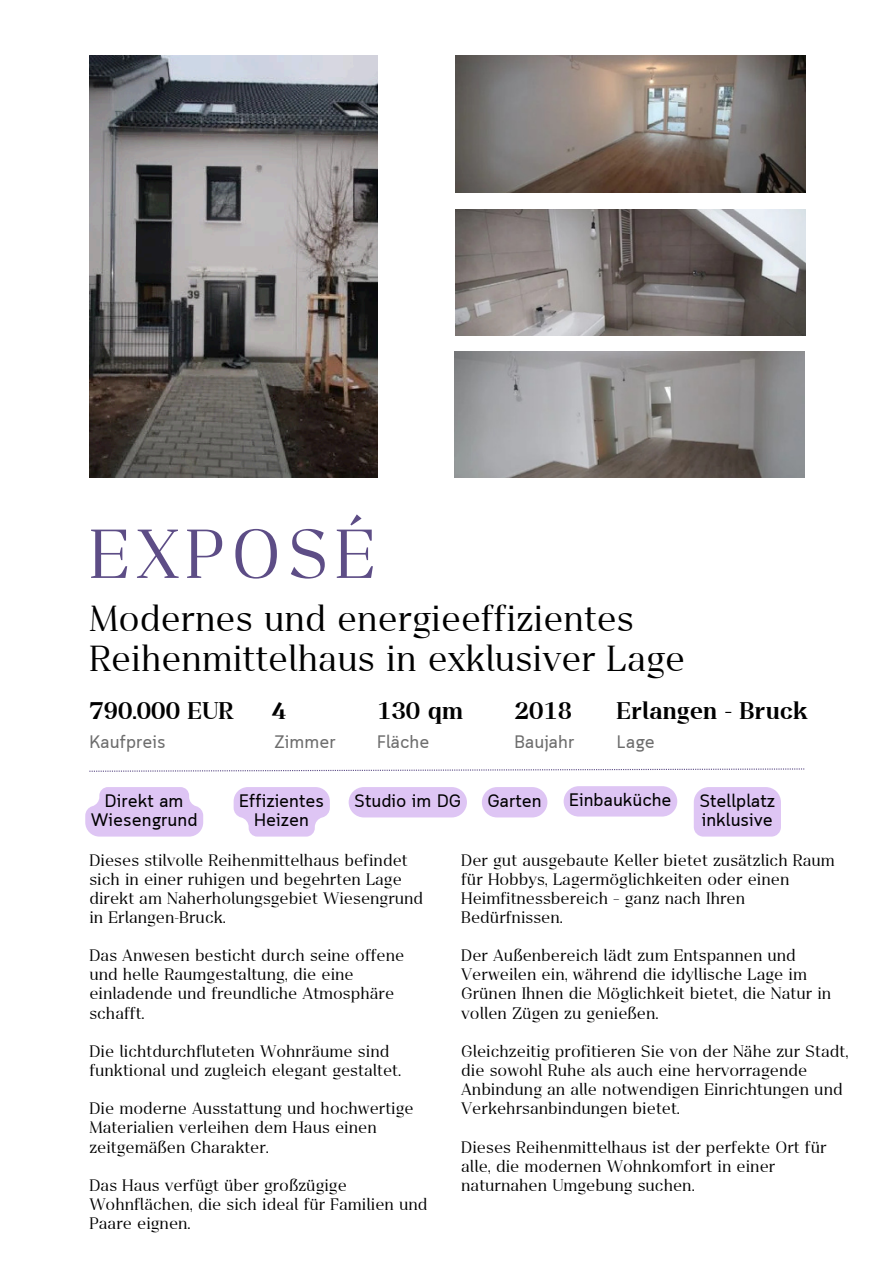
<style>
.page{position:relative;width:894px;height:1264px;background:#fff}
.page>*{position:absolute;margin:0;border:0;box-sizing:border-box;transform-origin:0 0}
.t1{font:69px "Cloud Lucent";letter-spacing:.09em;color:#5d4d86}
.t2{font:36px/39.3px "Cloud Lucent";color:#000}
.t3{font:700 24px "Cloud Lucent";color:#000}
.t4{font:18px/19.2px "Cloud";color:#000;text-align:center}
.t5{font:18px "Cloud";color:#6d6d6d}
.t6{font:16.5px/19.2px "Cloud Lucent";color:#000}
</style>
<div class="page">
<svg style="left:89px;top:768px;width:715px;height:3px"></svg>
<img style="left:89px;top:56px;width:288px;height:421px">
<img style="left:455px;top:210px;width:350px;height:126px">
<img style="left:455px;top:56px;width:350px;height:137px">
<img style="left:454px;top:351px;width:350px;height:126px">
<svg style="left:85px;top:787px;width:118px;height:49px;background:#e1cbf5"></svg>
<div style="left:481px;top:787px;width:66px;height:30px;background:#dec5f4;border-radius:15px"></div>
<svg style="left:563px;top:786px;width:114px;height:30px;background:#e0c8f4"></svg>
<svg style="left:233px;top:787px;width:97px;height:49px;background:#e2cdf5"></svg>
<div style="left:348px;top:787px;width:119px;height:30px;background:#dec5f4"></div>
<div style="left:693px;top:787px;width:87px;height:49px;background:#dec5f4"></div>
<h1 class="t1" style="left:89px;top:514px;width:288px">EXPOSÉ</h1>
<h2 class="t2" style="left:89px;top:602px;width:597px">Modernes und energieeffizientes<br>Reihenmittelhaus in exklusiver Lage</h2>
<h3 class="t3" style="left:89px;top:696px;width:146px">790.000 EUR</h3>
<p class="t5" style="left:89px;top:731px;width:78px">Kaufpreis</p>
<p class="t3" style="left:616px;top:696px;width:193px">Erlangen - Bruck</p>
<p class="t5" style="left:616px;top:731px;width:40px">Lage</p>
<p class="t3" style="left:272px;top:696px;width:16px">4</p>
<p class="t5" style="left:274px;top:731px;width:63px">Zimmer</p>
<h4 class="t3" style="left:377px;top:696px;width:87px">130 qm</h4>
<p class="t5" style="left:377px;top:731px;width:54px">Fläche</p>
<p class="t3" style="left:514px;top:697px;width:59px">2018</p>
<p class="t5" style="left:514px;top:731px;width:61px">Baujahr</p>
<h4 class="t4" style="left:91px;top:792px;width:108px">Direkt am<br>Wiesengrund</h4>
<p class="t4" style="left:239px;top:792px;width:86px">Effizientes</p>
<p class="t4" style="left:487px;top:792px;width:56px">Garten</p>
<h4 class="t4" style="left:569px;top:791px;width:104px">Einbauküche</h4>
<p class="t4" style="left:354px;top:792px;width:108px">Studio im DG</p>
<p class="t4" style="left:699px;top:792px;width:77px;text-align:left">Stellplatz inklusive</p>
<p class="t4" style="left:254px;top:811px;width:56px">Heizen</p>
<p class="t6" style="left:89px;top:851px;width:335px">Dieses stilvolle Reihenmittelhaus befindet sich in einer ruhigen und begehrten Lage direkt am Naherholungsgebiet Wiesengrund in Erlangen-Bruck.</p>
<p class="t6" style="left:89px;top:947px;width:316px">Das Anwesen besticht durch seine offene und helle Raumgestaltung, die eine einladende und freundliche Atmosphäre schafft.</p>
<p class="t6" style="left:89px;top:1043px;width:313px">Die lichtdurchfluteten Wohnräume sind funktional und zugleich elegant gestaltet.</p>
<p class="t6" style="left:89px;top:1100px;width:326px">Die moderne Ausstattung und hochwertige<br>Materialien verleihen dem Haus einen zeitgemäßen Charakter.</p>
<p class="t6" style="left:89px;top:1176px;width:339px">Das Haus verfügt über großzügige<br>Wohnflächen, die sich ideal für Familien und<br>Paare eignen.</p>
<p class="t6" style="left:461px;top:851px;width:375px">Der gut ausgebaute Keller bietet zusätzlich Raum für Hobbys, Lagermöglichkeiten oder einen Heimfitnessbereich – ganz nach Ihren Bedürfnissen.</p>
<p class="t6" style="left:461px;top:947px;width:371px">Der Außenbereich lädt zum Entspannen und Verweilen ein, während die idyllische Lage im Grünen Ihnen die Möglichkeit bietet, die Natur in vollen Zügen zu genießen.</p>
<p class="t6" style="left:461px;top:1043px;width:388px">Gleichzeitig profitieren Sie von der Nähe zur Stadt, die sowohl Ruhe als auch eine hervorragende Anbindung an alle notwendigen Einrichtungen und Verkehrsanbindungen bietet.</p>
<p class="t6" style="left:461px;top:1138px;width:367px">Dieses Reihenmittelhaus ist der perfekte Ort für alle, die modernen Wohnkomfort in einer naturnahen Umgebung suchen.</p>
</div>
